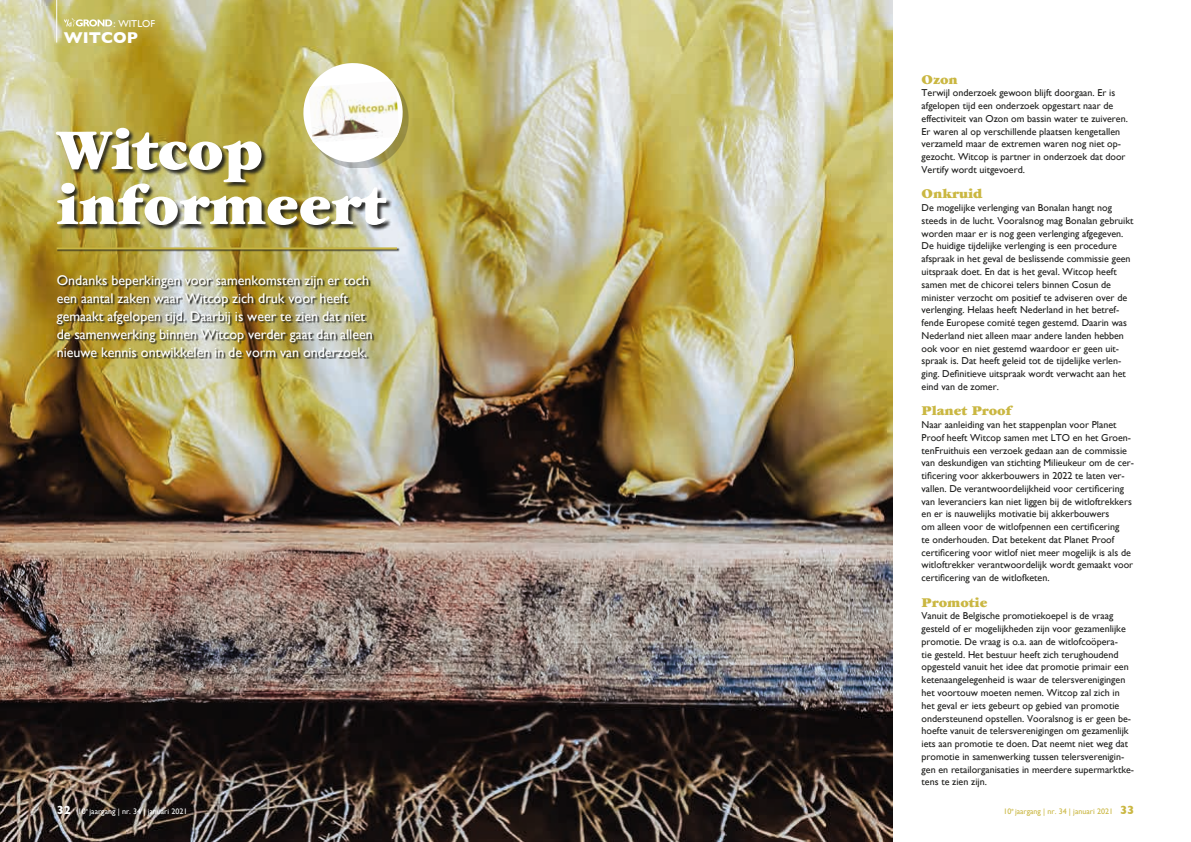
<style>
.page{position:relative;width:1191px;height:842px;background:#fff}
.page>*{position:absolute;margin:0;border:0;box-sizing:border-box;transform-origin:0 0}
.t1{font:900 60px/55px "Garamond";color:#fff}
.t2{font:700 16px "Gill Sans";color:#fff}
.t3{font:14px/18px "Gill Sans";color:#fff}
.t4{font:900 14px "Garamond";color:#cab742}
.t5{font:10px/12.8px "Gill Sans";color:#1d1d1b}
.t6{font:10px "Gill Sans";color:#fff}
.t7{font:8px "Gill Sans";color:#fff}
.t8{font:8px "Gill Sans";color:#cab742}
.s1{font-weight:700;font-size:12px}
</style>
<div class="page">
<img style="left:0;top:0;width:893px;height:842px">
<hr style="left:57px;top:248px;width:342px;height:4px;background:#1d1d1b;opacity:.85">
<hr style="left:57px;top:247px;width:340px;height:2px;background:#cab742">
<div style="left:309px;top:69px;width:99px;height:99px;background:#1d1d1b;opacity:.25"></div>
<svg style="left:302px;top:61px;width:102px;height:103px"></svg>
<img style="left:309px;top:81px;width:90px;height:62px">
<div style="left:56px;top:128px;width:336px;height:103px;background:#1d1d1b;opacity:.9"></div>
<div style="left:57px;top:275px;width:318px;height:84px;background:#1d1d1b;opacity:.9"></div>
<hr style="left:56px;top:0;width:1px;height:43px;background:#fff">
<svg style="left:64px;top:18px;width:48px;height:9px"></svg>
<p class="t6" style="left:113px;top:17px;width:43px">: WITLOF</p>
<h2 class="t2" style="left:64px;top:24px;width:76px">WITCOP</h2>
<h1 class="t1" style="left:57px;top:123px;width:330px">Witcop informeert</h1>
<p class="t3" style="left:57px;top:271px;width:317px">Ondanks beperkingen voor samenkomsten zijn er toch een aantal zaken waar Witcop zich druk voor heeft gemaakt afgelopen tijd. Daarbij is weer te zien dat niet de samenwerking binnen Witcop verder gaat dan alleen nieuwe kennis ontwikkelen in de vorm van onderzoek.</p>
<h3 class="t4" style="left:921px;top:72px;width:38px">Ozon</h3>
<p class="t5" style="left:921px;top:87px;width:208px">Terwijl onderzoek gewoon blijft doorgaan. Er is afgelopen tijd een onderzoek opgestart naar de effectiviteit van Ozon om bassin water te zuiveren.<br>Er waren al op verschillende plaatsen kengetallen verzameld maar de extremen waren nog niet op&shy;gezocht. Witcop is partner in onderzoek dat door Vertify wordt uitgevoerd.</p>
<h3 class="t4" style="left:921px;top:186px;width:62px">Onkruid</h3>
<p class="t5" style="left:921px;top:201px;width:213px">De mogelijke verlenging van Bonalan hangt nog steeds in de lucht. Vooralsnog mag Bonalan gebruikt worden maar er is nog geen verlenging afgegeven.<br>De huidige tijdelijke verlenging is een procedure afspraak in het geval de beslissende commissie geen uitspraak doet. En dat is het geval. Witcop heeft samen met de chicorei telers binnen Cosun de minister verzocht om positief te adviseren over de verlenging. Helaas heeft Nederland in het betref&shy;fende Europese comité tegen gestemd. Daarin was Nederland niet alleen maar andere landen hebben ook voor en niet gestemd waardoor er geen uit&shy;spraak is. Dat heeft geleid tot de tijdelijke verlen&shy;ging. Definitieve uitspraak wordt verwacht aan het eind van de zomer.</p>
<h3 class="t4" style="left:921px;top:403px;width:91px">Planet Proof</h3>
<p class="t5" style="left:921px;top:418px;width:214px">Naar aanleiding van het stappenplan voor Planet Proof heeft Witcop samen met LTO en het Groen&shy;tenFruithuis een verzoek gedaan aan de commissie van deskundigen van stichting Milieukeur om de cer&shy;tificering voor akkerbouwers in 2022 te laten ver&shy;vallen. De verantwoordelijkheid voor certificering van leveranciers kan niet liggen bij de witloftrekkers en er is nauwelijks motivatie bij akkerbouwers<br>om alleen voor de witlofpennen een certificering<br>te onderhouden. Dat betekent dat Planet Proof certificering voor witlof niet meer mogelijk is als de witloftrekker verantwoordelijk wordt gemaakt voor certificering van de witlofketen.</p>
<h3 class="t4" style="left:921px;top:595px;width:67px">Promotie</h3>
<p class="t5" style="left:921px;top:609px;width:214px">Vanuit de Belgische promotiekoepel is de vraag gesteld of er mogelijkheden zijn voor gezamenlijke promotie. De vraag is o.a. aan de witlofcoöpera-<br>tie gesteld. Het bestuur heeft zich terughoudend opgesteld vanuit het idee dat promotie primair een ketenaangelegenheid is waar de telersverenigingen het voortouw moeten nemen. Witcop zal zich in het geval er iets gebeurt op gebied van promotie ondersteunend opstellen. Vooralsnog is er geen be&shy;hoefte vanuit de telersverenigingen om gezamenlijk iets aan promotie te doen. Dat neemt niet weg dat promotie in samenwerking tussen telersverenigin&shy;gen en retailorganisaties in meerdere supermarktke&shy;tens te zien zijn.</p>
<p class="t7" style="left:57px;top:806px;width:132px"><span class="s1">32</span> 10<sup>e</sup> jaargang | nr. 34 | januari 2021</p>
<p class="t8" style="left:1003px;top:806px;width:132px">10<sup>e</sup> jaargang | nr. 34 | januari 2021 <span class="s1">33</span></p>
</div>
